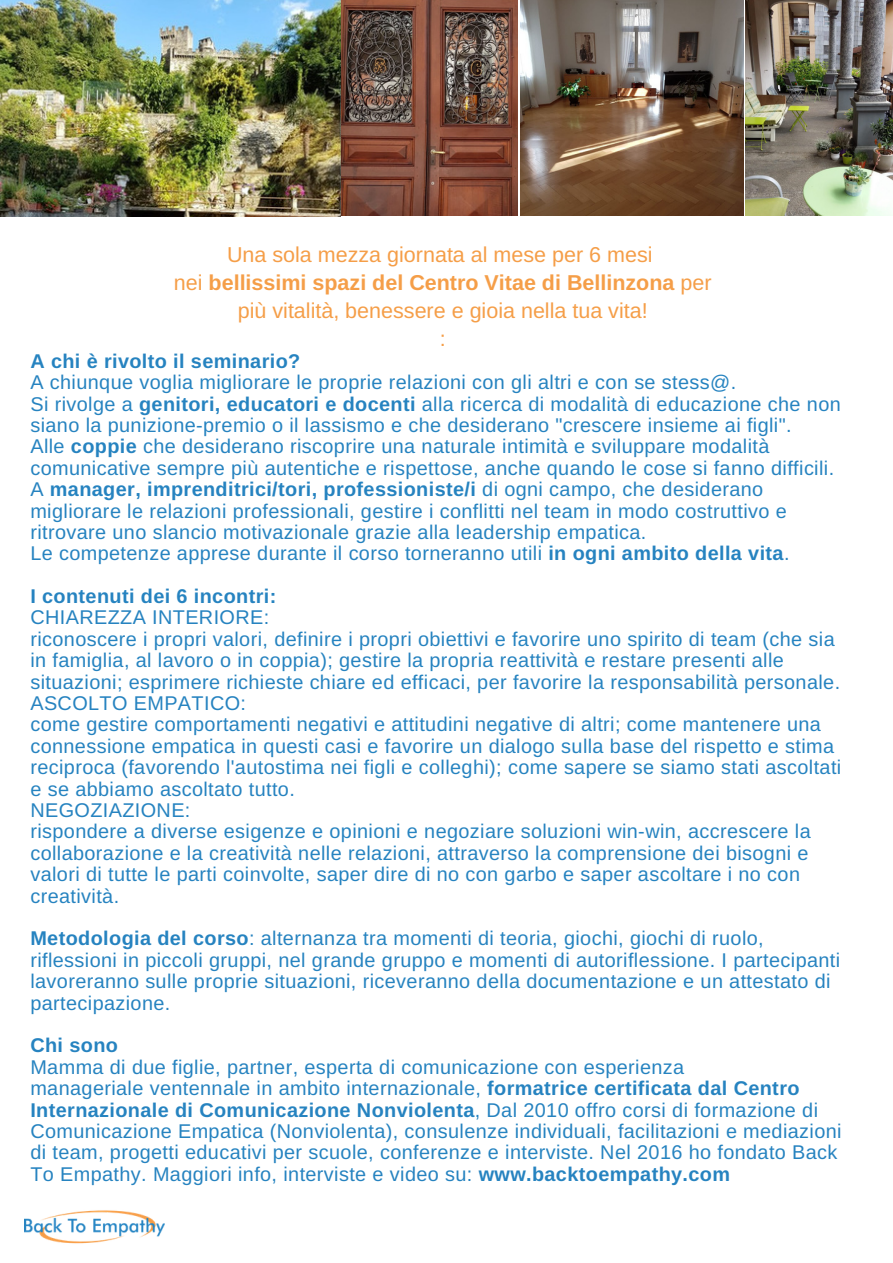
<style>
.page{position:relative;width:893px;height:1263px;background:#fff}
.page>*{position:absolute;margin:0;border:0;box-sizing:border-box;transform-origin:0 0}
.t1{font:23.25px/31.5px "Arimo";letter-spacing:-.01em;color:#2683c0;text-align:center}
.t2{font:21.45px/28.2px "Arimo";color:#f59e48;text-align:center}
.t3{font:19.8px/21.5px "Arimo";letter-spacing:.02em;color:#2683c0}
.t4{font:700 19.8px "Arimo";letter-spacing:.02em;color:#2683c0}
.s1{font-weight:700}
</style>
<div class="page">
<img style="left:25px;top:1210px;width:139px;height:34px">
<img style="left:0;top:0;width:518px;height:216px">
<img style="left:745px;top:0;width:148px;height:215px">
<img style="left:520px;top:0;width:223px;height:215px">
<p class="t2" style="left:174px;top:240px;width:539px">Una sola mezza giornata al mese per 6 mesi<br>nei <span class="s1">bellissimi spazi del Centro Vitae di Bellinzona</span> per più vitalità, benessere e gioia nella tua vita!<br>:</p>
<p class="t4" style="left:30px;top:350px;width:271px">A chi è rivolto il seminario?</p>
<p class="t3" style="left:30px;top:371px;width:812px">A chiunque voglia migliorare le proprie relazioni con gli altri e con se stess@.<br>Si rivolge a <span class="s1">genitori, educatori e docenti</span> alla ricerca di modalità di educazione che non siano la punizione-premio o il lassismo e che desiderano "crescere insieme ai figli".<br>Alle <span class="s1">coppie</span> che desiderano riscoprire una naturale intimità e sviluppare modalità comunicative sempre più autentiche e rispettose, anche quando le cose si fanno difficili.<br>A <span class="s1">manager, imprenditrici/tori, professioniste/i</span> di ogni campo, che desiderano migliorare le relazioni professionali, gestire i conflitti nel team in modo costruttivo e ritrovare uno slancio motivazionale grazie alla leadership empatica.<br>Le competenze apprese durante il corso torneranno utili <span class="s1">in ogni ambito della vita</span>.</p>
<p class="t4" style="left:30px;top:585px;width:247px">I contenuti dei 6 incontri:</p>
<p class="t3" style="left:30px;top:607px;width:812px">CHIAREZZA INTERIORE:<br>riconoscere i propri valori, definire i propri obiettivi e favorire uno spirito di team (che sia in famiglia, al lavoro o in coppia); gestire la propria reattività e restare presenti alle situazioni; esprimere richieste chiare ed efficaci, per favorire la responsabilità personale.<br>ASCOLTO EMPATICO:<br>come gestire comportamenti negativi e attitudini negative di altri; come mantenere una connessione empatica in questi casi e favorire un dialogo sulla base del rispetto e stima reciproca (favorendo l'autostima nei figli e colleghi); come sapere se siamo stati ascoltati e se abbiamo ascoltato tutto.<br>NEGOZIAZIONE:<br>rispondere a diverse esigenze e opinioni e negoziare soluzioni win-win, accrescere la collaborazione e la creatività nelle relazioni, attraverso la comprensione dei bisogni e valori di tutte le parti coinvolte, saper dire di no con garbo e saper ascoltare i no con creatività.</p>
<p class="t3" style="left:30px;top:928px;width:811px"><span class="s1">Metodologia del corso</span>: alternanza tra momenti di teoria, giochi, giochi di ruolo, riflessioni in piccoli gruppi, nel grande gruppo e momenti di autoriflessione. I partecipanti lavoreranno sulle proprie situazioni, riceveranno della documentazione e un attestato di partecipazione.</p>
<p class="t4" style="left:30px;top:1034px;width:89px">Chi sono</p>
<p class="t3" style="left:30px;top:1056px;width:813px">Mamma di due figlie, partner, esperta di comunicazione con esperienza<br>manageriale ventennale in ambito internazionale, <span class="s1">formatrice certificata dal Centro Internazionale di Comunicazione Nonviolenta</span>, Dal 2010 offro corsi di formazione di Comunicazione Empatica (Nonviolenta), consulenze individuali, facilitazioni e mediazioni di team, progetti educativi per scuole, conferenze e interviste. Nel 2016 ho fondato Back To Empathy. Maggiori info, interviste e video su: <span class="s1">www.backtoempathy.com</span></p>
<p class="t1" style="left:61px;top:744px;width:389px">Vieni a scoprire il sorprendente <span class="s1">potere dell'empatia!</span></p>
</div>
